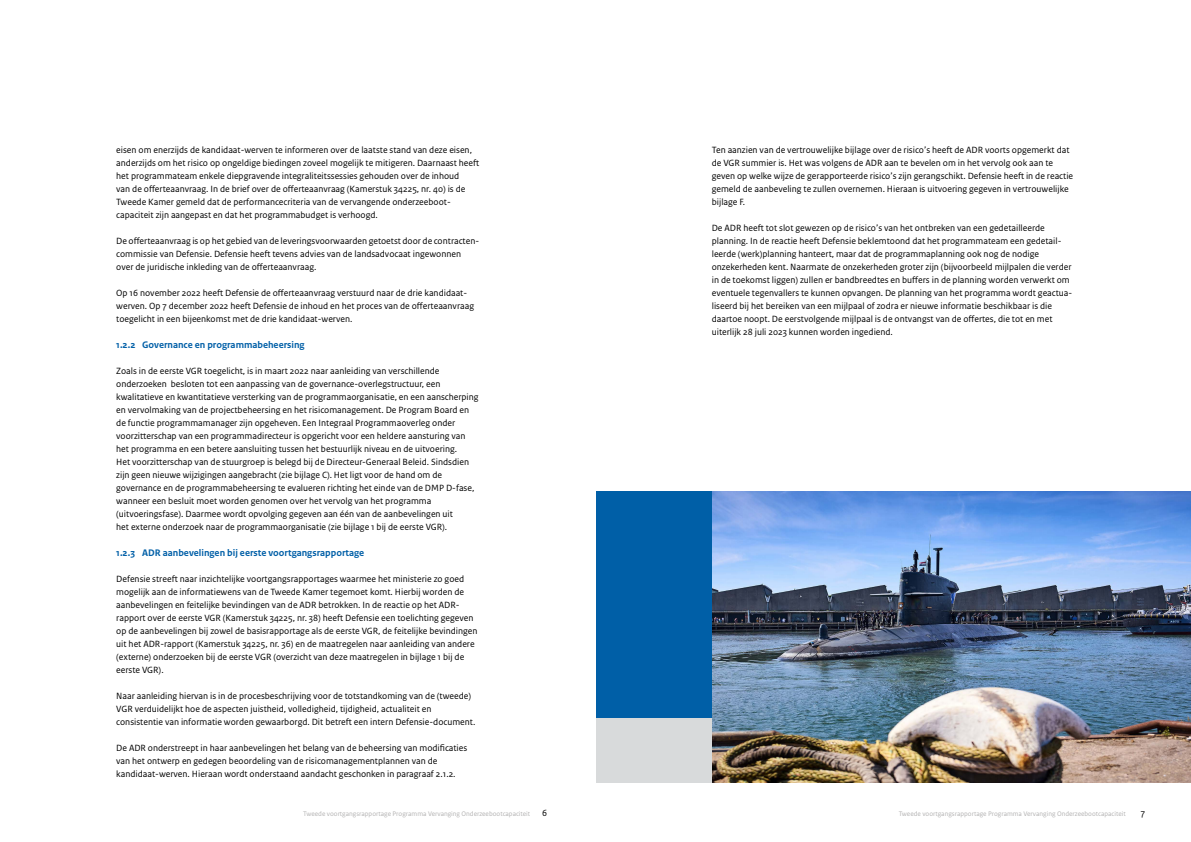
<style>
.page{position:relative;width:1191px;height:842px;background:#fff}
.page>*{position:absolute;margin:0;border:0;box-sizing:border-box;transform-origin:0 0}
.t1{font:700 10px "Rijksoverheid Sans Text";color:#005fa7}
.t2{font:9.5px/13px "Rijksoverheid Sans Text";color:#000}
.t3{font:7px "Rijksoverheid Sans Text";color:#b3b2b2}
</style>
<div class="page">
<img style="left:711px;top:491px;width:480px;height:291px">
<div style="left:596px;top:491px;width:115px;height:240px;background:#005fa7"></div>
<div style="left:596px;top:718px;width:115px;height:64px;background:#d8dadb"></div>
<p class="t2" style="left:116px;top:144px;width:364px">eisen om enerzijds de kandidaat-werven te informeren over de laatste stand van deze eisen, anderzijds om het risico op ongeldige biedingen zoveel mogelijk te mitigeren. Daarnaast heeft het programmateam enkele diepgravende integraliteitssessies gehouden over de inhoud<br>van de offerteaanvraag. In de brief over de offerteaanvraag (Kamerstuk 34225, nr. 40) is de Tweede Kamer gemeld dat de performancecriteria van de vervangende onderzeeboot&shy;capaciteit zijn aangepast en dat het programmabudget is verhoogd.</p>
<p class="t2" style="left:116px;top:235px;width:364px">De offerteaanvraag is op het gebied van de leveringsvoorwaarden getoetst door de contracten&shy;commissie van Defensie. Defensie heeft tevens advies van de landsadvocaat ingewonnen over de juridische inkleding van de offerteaanvraag.</p>
<p class="t2" style="left:116px;top:287px;width:359px">Op 16 november 2022 heeft Defensie de offerteaanvraag verstuurd naar de drie kandidaat&shy;werven. Op 7 december 2022 heeft Defensie de inhoud en het proces van de offerteaanvraag toegelicht in een bijeenkomst met de drie kandidaat-werven.</p>
<p class="t1" style="left:116px;top:339px;width:190px">1.2.2 Governance en programmabeheersing</p>
<p class="t2" style="left:116px;top:365px;width:364px">Zoals in de eerste VGR toegelicht, is in maart 2022 naar aanleiding van verschillende onderzoeken besloten tot een aanpassing van de governance-overlegstructuur, een kwalitatieve en kwantitatieve versterking van de programmaorganisatie, en een aanscherping en vervolmaking van de projectbeheersing en het risicomanagement. De Program Board en de functie programmamanager zijn opgeheven. Een Integraal Programmaoverleg onder voorzitterschap van een programmadirecteur is opgericht voor een heldere aansturing van het programma en een betere aansluiting tussen het bestuurlijk niveau en de uitvoering.<br>Het voorzitterschap van de stuurgroep is belegd bij de Directeur-Generaal Beleid. Sindsdien zijn geen nieuwe wijzigingen aangebracht (zie bijlage C). Het ligt voor de hand om de governance en de programmabeheersing te evalueren richting het einde van de DMP D-fase, wanneer een besluit moet worden genomen over het vervolg van het programma (uitvoeringsfase). Daarmee wordt opvolging gegeven aan één van de aanbevelingen uit<br>het externe onderzoek naar de programmaorganisatie (zie bijlage 1 bij de eerste VGR).</p>
<p class="t1" style="left:116px;top:547px;width:249px">1.2.3 ADR aanbevelingen bij eerste voortgangsrapportage</p>
<p class="t2" style="left:116px;top:573px;width:363px">Defensie streeft naar inzichtelijke voortgangsrapportages waarmee het ministerie zo goed mogelijk aan de informatiewens van de Tweede Kamer tegemoet komt. Hierbij worden de aanbevelingen en feitelijke bevindingen van de ADR betrokken. In de reactie op het ADR&shy;rapport over de eerste VGR (Kamerstuk 34225, nr. 38) heeft Defensie een toelichting gegeven op de aanbevelingen bij zowel de basisrapportage als de eerste VGR, de feitelijke bevindingen uit het ADR-rapport (Kamerstuk 34225, nr. 36) en de maatregelen naar aanleiding van andere (externe) onderzoeken bij de eerste VGR (overzicht van deze maatregelen in bijlage 1 bij de eerste VGR).</p>
<p class="t2" style="left:116px;top:690px;width:360px">Naar aanleiding hiervan is in de procesbeschrijving voor de totstandkoming van de (tweede)<br>VGR verduidelijkt hoe de aspecten juistheid, volledigheid, tijdigheid, actualiteit en consistentie van informatie worden gewaarborgd. Dit betreft een intern Defensie-document.</p>
<p class="t2" style="left:116px;top:742px;width:352px">De ADR onderstreept in haar aanbevelingen het belang van de beheersing van modificaties van het ontwerp en gedegen beoordeling van de risicomanagementplannen van de kandidaat-werven. Hieraan wordt onderstaand aandacht geschonken in paragraaf 2.1.2.</p>
<p class="t2" style="left:711px;top:144px;width:363px">Ten aanzien van de vertrouwelijke bijlage over de risico’s heeft de ADR voorts opgemerkt dat de VGR summier is. Het was volgens de ADR aan te bevelen om in het vervolg ook aan te geven op welke wijze de gerapporteerde risico’s zijn gerangschikt. Defensie heeft in de reactie gemeld de aanbeveling te zullen overnemen. Hieraan is uitvoering gegeven in vertrouwelijke bijlage F.</p>
<p class="t2" style="left:711px;top:221px;width:362px">De ADR heeft tot slot gewezen op de risico’s van het ontbreken van een gedetailleerde planning. In de reactie heeft Defensie beklemtoond dat het programmateam een gedetail&shy;leerde (werk)planning hanteert, maar dat de programmaplanning ook nog de nodige onzekerheden kent. Naarmate de onzekerheden groter zijn (bijvoorbeeld mijlpalen die verder in de toekomst liggen) zullen er bandbreedtes en buffers in de planning worden verwerkt om eventuele tegenvallers te kunnen opvangen. De planning van het programma wordt geactua&shy;liseerd bij het bereiken van een mijlpaal of zodra er nieuwe informatie beschikbaar is die daartoe noopt. De eerstvolgende mijlpaal is de ontvangst van de offertes, die tot en met uiterlijk 28 juli 2023 kunnen worden ingediend.</p>
<p class="t3" style="left:303px;top:810px;width:228px">Tweede voortgangsrapportage Programma Vervanging Onderzeebootcapaciteit</p>
<p class="t2" style="left:542px;top:807px;width:7px">6</p>
<p class="t3" style="left:898px;top:810px;width:228px">Tweede voortgangsrapportage Programma Vervanging Onderzeebootcapaciteit</p>
<p class="t2" style="left:1140px;top:807px;width:6px">7</p>
</div>
